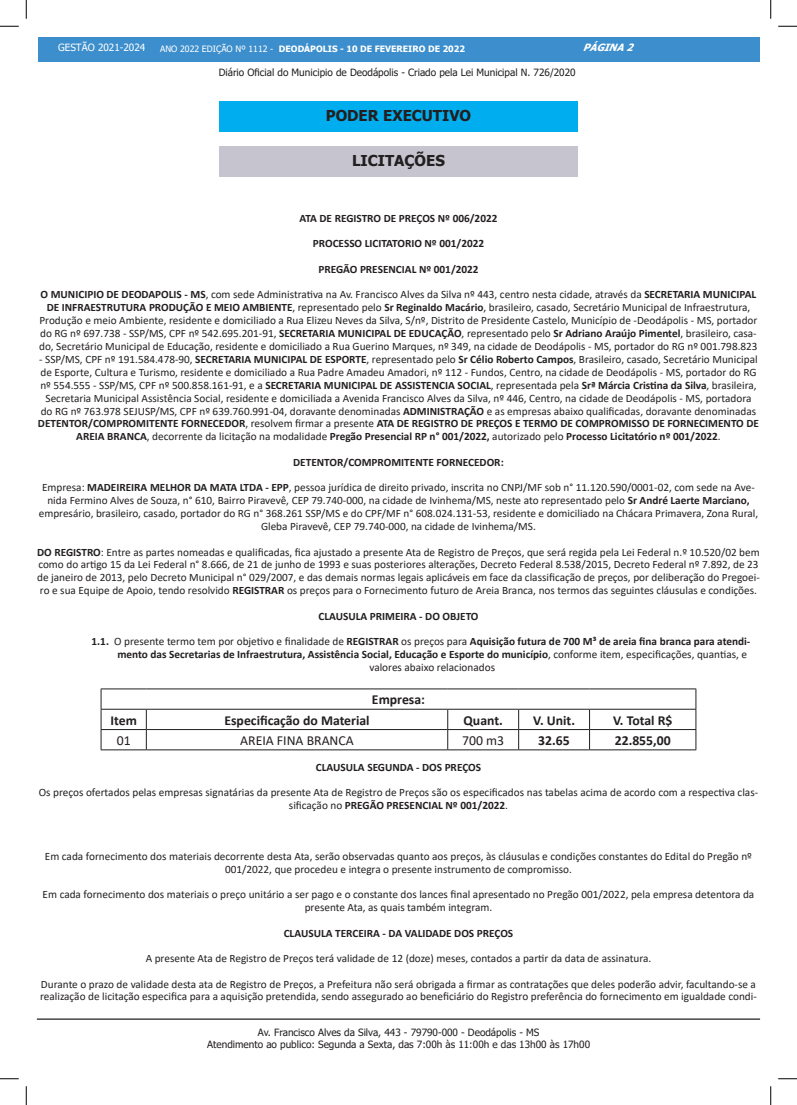
<style>
.page{position:relative;width:797px;height:1105px;background:#fff}
.page>*{position:absolute;margin:0;border:0;box-sizing:border-box;transform-origin:0 0}
.t1{font:700 15px "Tahoma";color:#231f20}
.t2{font:700 13.75px "Calibri";color:#231f20}
.t3{font:13.75px "Calibri";color:#231f20}
.t4{font:11.25px/13px "Calibri";color:#231f20;text-align:center}
.t5{font:700 11.25px "Calibri";color:#231f20}
.t6{font:10px/12px "Tahoma";color:#231f20;text-align:center}
.t7{font:10px "Tahoma";color:#fff}
.t8{font:italic 700 10px "Tahoma";color:#fff}
.t9{font:700 8.75px "Tahoma";color:#fff}
.s1{font-weight:400}
.s2{font-weight:700}
</style>
<div class="page">
<div style="left:38px;top:38px;width:721px;height:24px;background:#3c8ecc"></div>
<hr style="left:37px;top:1018px;width:723px;height:2px;background:#231f20">
<div style="left:219px;top:101px;width:358px;height:30px;background:#00aeef"></div>
<div style="left:219px;top:146px;width:358px;height:30px;background:#c6c4cf"></div>
<svg style="left:101px;top:690px;width:1px;height:59px"></svg>
<hr style="left:101px;top:689px;width:45px;height:1px;background:#231f20">
<hr style="left:146px;top:689px;width:302px;height:1px;background:#231f20">
<hr style="left:448px;top:689px;width:70px;height:1px;background:#231f20">
<hr style="left:518px;top:689px;width:71px;height:1px;background:#231f20">
<hr style="left:589px;top:689px;width:107px;height:1px;background:#231f20">
<hr style="left:101px;top:709px;width:45px;height:1px;background:#231f20">
<hr style="left:146px;top:709px;width:302px;height:1px;background:#231f20">
<hr style="left:448px;top:709px;width:70px;height:1px;background:#231f20">
<hr style="left:518px;top:709px;width:71px;height:1px;background:#231f20">
<hr style="left:589px;top:709px;width:107px;height:1px;background:#231f20">
<hr style="left:101px;top:729px;width:45px;height:1px;background:#231f20">
<hr style="left:146px;top:729px;width:302px;height:1px;background:#231f20">
<hr style="left:448px;top:729px;width:70px;height:1px;background:#231f20">
<hr style="left:518px;top:729px;width:71px;height:1px;background:#231f20">
<hr style="left:589px;top:729px;width:107px;height:1px;background:#231f20">
<hr style="left:101px;top:749px;width:45px;height:1px;background:#231f20">
<hr style="left:146px;top:749px;width:302px;height:1px;background:#231f20">
<hr style="left:448px;top:749px;width:70px;height:1px;background:#231f20">
<hr style="left:518px;top:749px;width:71px;height:1px;background:#231f20">
<hr style="left:589px;top:749px;width:107px;height:1px;background:#231f20">
<svg style="left:146px;top:709px;width:1px;height:40px"></svg>
<svg style="left:447px;top:709px;width:1px;height:40px"></svg>
<svg style="left:518px;top:709px;width:1px;height:40px"></svg>
<svg style="left:589px;top:709px;width:1px;height:40px"></svg>
<svg style="left:695px;top:689px;width:1px;height:60px"></svg>
<svg style="left:0;top:25px;width:19px;height:2px"></svg>
<svg style="left:778px;top:25px;width:19px;height:2px"></svg>
<svg style="left:0;top:1078px;width:19px;height:1px"></svg>
<svg style="left:778px;top:1078px;width:19px;height:1px"></svg>
<svg style="left:25px;top:0;width:2px;height:19px"></svg>
<svg style="left:25px;top:1086px;width:2px;height:19px"></svg>
<svg style="left:770px;top:0;width:1px;height:19px"></svg>
<svg style="left:770px;top:1086px;width:1px;height:19px"></svg>
<p class="t7" style="left:58px;top:41px;width:89px">GESTÃO 2021-2024</p>
<p class="t9" style="left:160px;top:43px;width:306px"><span class="s1">ANO 2022 EDIÇÃO Nº 1112 -</span> DEODÁPOLIS - 10 DE FEVEREIRO DE 2022</p>
<p class="t8" style="left:583px;top:40px;width:57px">PÁGINA2</p>
<p class="t6" style="left:219px;top:67px;width:358px">Diário Oficial do Municipio de Deodápolis - Criado pela Lei Municipal N. 726/2020</p>
<p class="t1" style="left:326px;top:105px;width:147px">PODER EXECUTIVO</p>
<p class="t1" style="left:352px;top:150px;width:94px">LICITAÇÕES</p>
<p class="t5" style="left:299px;top:210px;width:199px">ATA DE REGISTRO DE PREÇOS Nº 006/2022</p>
<p class="t5" style="left:313px;top:235px;width:173px">PROCESSO LICITATORIO Nº 001/2022</p>
<p class="t5" style="left:318px;top:261px;width:162px">PREGÃO PRESENCIAL Nº 001/2022</p>
<p class="t4" style="left:39px;top:288px;width:720px"><span class="s2">O MUNICIPIO DE DEODAPOLIS - MS</span>, com sede Administrativa na Av. Francisco Alves da Silva nº 443, centro nesta cidade, através da <span class="s2">SECRETARIA MUNICIPAL DE INFRAESTRUTURA PRODUÇÃO E MEIO AMBIENTE</span>, representado pelo <span class="s2">Sr Reginaldo Macário</span>, brasileiro, casado, Secretário Municipal de Infraestrutura, Produção e meio Ambiente, residente e domiciliado a Rua Elizeu Neves da Silva, S/nº, Distrito de Presidente Castelo, Município de -Deodápolis - MS, portador do RG nº 697.738 - SSP/MS, CPF nº 542.695.201-91, <span class="s2">SECRETARIA MUNICIPAL DE EDUCAÇÃO</span>, representado pelo <span class="s2">Sr Adriano Araújo Pimentel</span>, brasileiro, casa&shy;do, Secretário Municipal de Educação, residente e domiciliado a Rua Guerino Marques, nº 349, na cidade de Deodápolis - MS, portador do RG nº 001.798.823</p>
<p class="t4" style="left:38px;top:352px;width:722px">- SSP/MS, CPF nº 191.584.478-90, <span class="s2">SECRETARIA MUNICIPAL DE ESPORTE</span>, representado pelo <span class="s2">Sr Célio Roberto Campos</span>, Brasileiro, casado, Secretário Municipal de Esporte, Cultura e Turismo, residente e domiciliado a Rua Padre Amadeu Amadori, nº 112 - Fundos, Centro, na cidade de Deodápolis - MS, portador do RG nº 554.555 - SSP/MS, CPF nº 500.858.161-91, e a <span class="s2">SECRETARIA MUNICIPAL DE ASSISTENCIA SOCIAL</span>, representada pela <span class="s2">Srª Márcia Cristina da Silva</span>, brasileira, Secretaria Municipal Assistência Social, residente e domiciliada a Avenida Francisco Alves da Silva, nº 446, Centro, na cidade de Deodápolis - MS, portadora<br>do RG nº 763.978 SEJUSP/MS, CPF nº 639.760.991-04, doravante denominadas <span class="s2">ADMINISTRAÇÃO</span> e as empresas abaixo qualificadas, doravante denominadas <span class="s2">DETENTOR/COMPROMITENTE FORNECEDOR</span>, resolvem firmar a presente <span class="s2">ATA DE REGISTRO DE PREÇOS E TERMO DE COMPROMISSO DE FORNECIMENTO DE AREIA BRANCA</span>, decorrente da licitação na modalidade <span class="s2">Pregão Presencial RP n° 001/2022,</span> autorizado pelo <span class="s2">Processo Licitatório nº 001/2022</span>.</p>
<p class="t5" style="left:293px;top:454px;width:212px">DETENTOR/COMPROMITENTE FORNECEDOR:</p>
<p class="t4" style="left:39px;top:481px;width:721px">Empresa: <span class="s2">MADEIREIRA MELHOR DA MATA LTDA - EPP</span>, pessoa jurídica de direito privado, inscrita no CNPJ/MF sob n° 11.120.590/0001-02, com sede na Ave&shy;nida Fermino Alves de Souza, n° 610, Bairro Piravevê, CEP 79.740-000, na cidade de Ivinhema/MS, neste ato representado pelo <span class="s2">Sr André Laerte Marciano, </span>empresário, brasileiro, casado, portador do RG n° 368.261 SSP/MS e do CPF/MF n° 608.024.131-53, residente e domiciliado na Chácara Primavera, Zona Rural, Gleba Piravevê, CEP 79.740-000, na cidade de Ivinhema/MS.</p>
<p class="t4" style="left:37px;top:545px;width:724px;text-align:justify"><span class="s2">DO REGISTRO</span>: Entre as partes nomeadas e qualificadas, fica ajustado a presente Ata de Registro de Preços, que será regida pela Lei Federal n.º 10.520/02 bem como do artigo 15 da Lei Federal n° 8.666, de 21 de junho de 1993 e suas posteriores alterações, Decreto Federal 8.538/2015, Decreto Federal nº 7.892, de 23 de janeiro de 2013, pelo Decreto Municipal n° 029/2007, e das demais normas legais aplicáveis em face da classificação de preços, por deliberação do Pregoei&shy;ro e sua Equipe de Apoio, tendo resolvido <span class="s2">REGISTRAR</span> os preços para o Fornecimento futuro de Areia Branca, nos termos das seguintes cláusulas e condições.</p>
<p class="t5" style="left:318px;top:608px;width:162px">CLAUSULA PRIMEIRA - DO OBJETO</p>
<p class="t5" style="left:92px;top:633px;width:660px">1.1. <span class="s1">O presente termo tem por objetivo e finalidade de</span> REGISTRAR <span class="s1">os preços para</span> Aquisição futura de 700 M³ de areia fina branca para atendi-</p>
<p class="t5" style="left:117px;top:646px;width:631px">mento das Secretarias de Infraestrutura, Assistência Social, Educação e Esporte do município<span class="s1">, conforme item, especificações, quantias, e</span></p>
<p class="t4" style="left:369px;top:661px;width:127px">valores abaixo relacionados</p>
<p class="t2" style="left:372px;top:690px;width:54px">Empresa:</p>
<p class="t2" style="left:110px;top:710px;width:28px">Item</p>
<p class="t2" style="left:224px;top:710px;width:147px">Especificação do Material</p>
<p class="t2" style="left:463px;top:710px;width:41px">Quant.</p>
<p class="t2" style="left:533px;top:710px;width:43px">V. Unit.</p>
<p class="t2" style="left:613px;top:710px;width:61px">V. Total R$</p>
<p class="t3" style="left:117px;top:731px;width:15px">01</p>
<p class="t3" style="left:240px;top:731px;width:115px">AREIA FINA BRANCA</p>
<p class="t3" style="left:462px;top:731px;width:43px">700 m3</p>
<p class="t2" style="left:538px;top:730px;width:33px">32.65</p>
<p class="t2" style="left:614px;top:730px;width:58px">22.855,00</p>
<p class="t5" style="left:316px;top:759px;width:167px">CLAUSULA SEGUNDA - DOS PREÇOS</p>
<p class="t4" style="left:39px;top:785px;width:721px">Os preços ofertados pelas empresas signatárias da presente Ata de Registro de Preços são os especificados nas tabelas acima de acordo com a respectiva clas&shy;sificação no <span class="s2">PREGÃO PRESENCIAL Nº 001/2022</span>.</p>
<p class="t4" style="left:45px;top:849px;width:708px">Em cada fornecimento dos materiais decorrente desta Ata, serão observadas quanto aos preços, às cláusulas e condições constantes do Edital do Pregão nº<br>001/2022, que procedeu e integra o presente instrumento de compromisso.</p>
<p class="t4" style="left:43px;top:888px;width:713px">Em cada fornecimento dos materiais o preço unitário a ser pago e o constante dos lances final apresentado no Pregão 001/2022, pela empresa detentora da presente Ata, as quais também integram.</p>
<p class="t5" style="left:284px;top:925px;width:231px">CLAUSULA TERCEIRA - DA VALIDADE DOS PREÇOS</p>
<p class="t4" style="left:146px;top:951px;width:507px">A presente Ata de Registro de Preços terá validade de 12 (doze) meses, contados a partir da data de assinatura.</p>
<p class="t4" style="left:40px;top:977px;width:718px;text-align:left">Durante o prazo de validade desta ata de Registro de Preços, a Prefeitura não será obrigada a firmar as contratações que deles poderão advir, facultando-se a realização de licitação especifica para a aquisição pretendida, sendo assegurado ao beneficiário do Registro preferência do fornecimento em igualdade condi-</p>
<p class="t6" style="left:207px;top:1027px;width:384px">Av. Francisco Alves da Silva, 443 - 79790-000 - Deodápolis - MS<br>Atendimento ao publico: Segunda a Sexta, das 7:00h às 11:00h e das 13h00 às 17h00</p>
</div>
